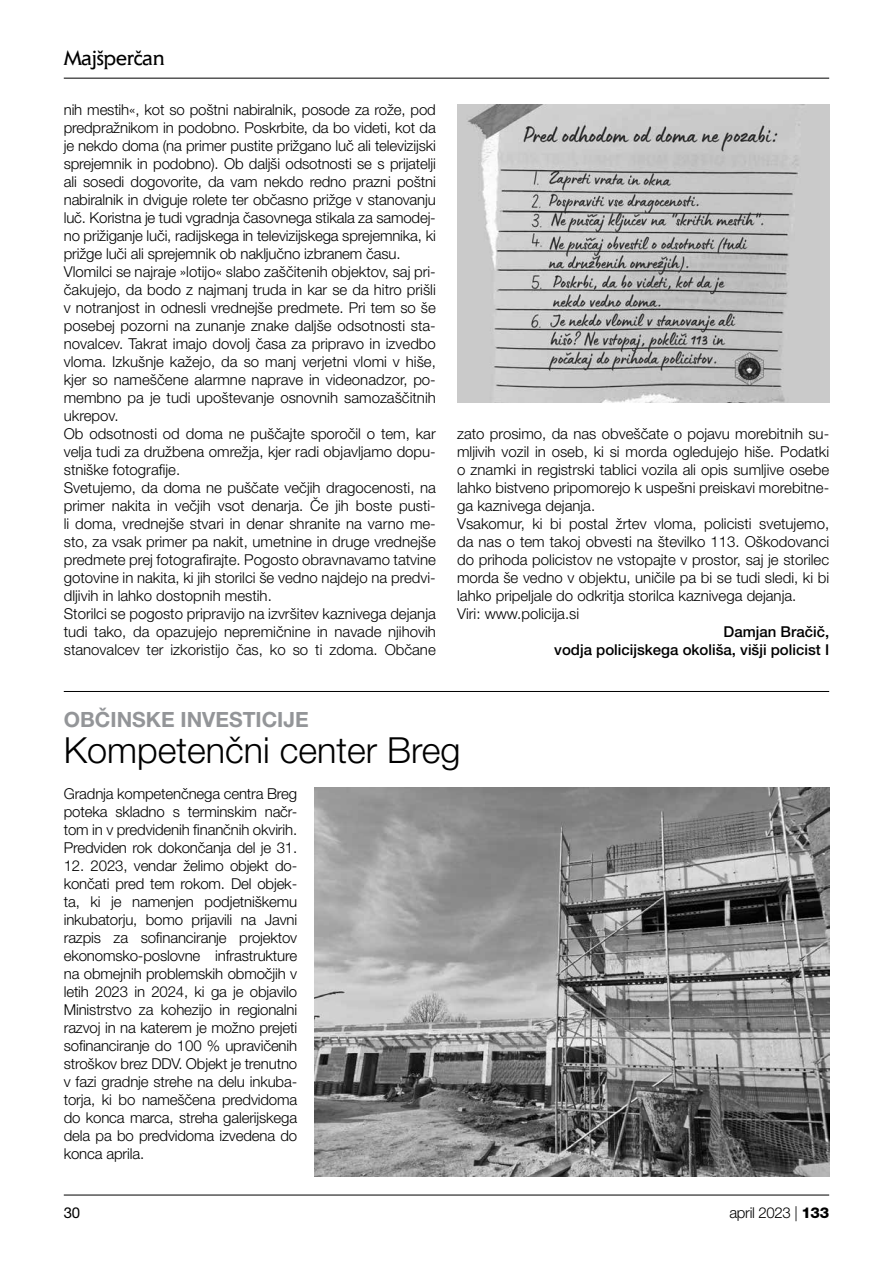
<style>
.page{position:relative;width:893px;height:1263px;background:#fff}
.page>*{position:absolute;margin:0;border:0;box-sizing:border-box;transform-origin:0 0}
.t1{font:300 36px "Helvetica Neue LT Pro";color:#000}
.t2{font:700 21px "Helvetica Neue LT Pro";color:#939598}
.t3{font:21px "Elan Itc TOT";letter-spacing:-.02em;color:#000}
.t4{font:300 15px/18px "Helvetica Neue LT Pro";color:#000}
.t5{font:500 15px/18px "Helvetica Neue LT Pro";color:#000;text-align:right}
.t6{font:300 15px "Helvetica Neue LT Pro";letter-spacing:-.02em;color:#000}
.t7{font:15px "Helvetica Neue LT Pro";color:#000}
.s1{font-weight:800}
</style>
<div class="page">
<hr style="left:64px;top:78px;width:765px;height:1px;background:#000">
<hr style="left:64px;top:1195px;width:765px;height:1px;background:#000">
<hr style="left:64px;top:691px;width:765px;height:1px;background:#000">
<img style="left:457px;top:105px;width:372px;height:298px">
<img style="left:314px;top:787px;width:515px;height:390px">
<h2 class="t3" style="left:64px;top:46px;width:103px">Majšperčan</h2>
<p class="t4" style="left:64px;top:100px;width:374px">nih mestih«, kot so poštni nabiralnik, posode za rože, pod predpražnikom in podobno. Poskrbite, da bo videti, kot da je nekdo doma (na primer pustite prižgano luč ali televizijski sprejemnik in podobno). Ob daljši odsotnosti se s prijatelji ali sosedi dogovorite, da vam nekdo redno prazni poštni nabiralnik in dviguje rolete ter občasno prižge v stanovanju luč. Koristna je tudi vgradnja časovnega stikala za samodej&shy;no prižiganje luči, radijskega in televizijskega sprejemnika, ki prižge luči ali sprejemnik ob naključno izbranem času.<br>Vlomilci se najraje »lotijo« slabo zaščitenih objektov, saj pri&shy;čakujejo, da bodo z najmanj truda in kar se da hitro prišli v notranjost in odnesli vrednejše predmete. Pri tem so še posebej pozorni na zunanje znake daljše odsotnosti sta&shy;novalcev. Takrat imajo dovolj časa za pripravo in izvedbo vloma. Izkušnje kažejo, da so manj verjetni vlomi v hiše, kjer so nameščene alarmne naprave in videonadzor, po&shy;membno pa je tudi upoštevanje osnovnih samozaščitnih ukrepov.<br>Ob odsotnosti od doma ne puščajte sporočil o tem, kar velja tudi za družbena omrežja, kjer radi objavljamo dopu&shy;stniške fotografije.<br>Svetujemo, da doma ne puščate večjih dragocenosti, na primer nakita in večjih vsot denarja. Če jih boste pusti&shy;li doma, vrednejše stvari in denar shranite na varno me&shy;sto, za vsak primer pa nakit, umetnine in druge vrednejše predmete prej fotografirajte. Pogosto obravnavamo tatvine gotovine in nakita, ki jih storilci še vedno najdejo na predvi&shy;dljivih in lahko dostopnih mestih.<br>Storilci se pogosto pripravijo na izvršitev kaznivega dejanja tudi tako, da opazujejo nepremičnine in navade njihovih stanovalcev ter izkoristijo čas, ko so ti zdoma. Občane</p>
<p class="t4" style="left:457px;top:424px;width:374px">zato prosimo, da nas obveščate o pojavu morebitnih su&shy;mljivih vozil in oseb, ki si morda ogledujejo hiše. Podatki o znamki in registrski tablici vozila ali opis sumljive osebe lahko bistveno pripomorejo k uspešni preiskavi morebitne&shy;ga kaznivega dejanja.<br>Vsakomur, ki bi postal žrtev vloma, policisti svetujemo, da nas o tem takoj obvesti na številko 113. Oškodovanci do prihoda policistov ne vstopajte v prostor, saj je storilec morda še vedno v objektu, uničile pa bi se tudi sledi, ki bi lahko pripeljale do odkritja storilca kaznivega dejanja.<br>Viri: www.policija.si</p>
<p class="t5" style="left:554px;top:622px;width:276px">Damjan Bračič,<br>vodja policijskega okoliša, višji policist I</p>
<h2 class="t2" style="left:64px;top:706px;width:246px">OBČINSKE INVESTICIJE</h2>
<h1 class="t1" style="left:64px;top:728px;width:398px">Kompetenčni center Breg</h1>
<p class="t4" style="left:64px;top:784px;width:235px;text-align:justify">Gradnja kompetenčnega centra Breg poteka skladno s terminskim načr&shy;tom in v predvidenih finančnih okvirih.<br>Predviden rok dokončanja del je 31.</p>
<p class="t4" style="left:64px;top:856px;width:235px;text-align:justify">12. 2023, vendar želimo objekt do&shy;končati pred tem rokom. Del objek&shy;ta, ki je namenjen podjetniškemu inkubatorju, bomo prijavili na Javni razpis za sofinanciranje projektov ekonomsko-poslovne infrastrukture na obmejnih problemskih območjih v letih 2023 in 2024, ki ga je objavilo Ministrstvo za kohezijo in regionalni razvoj in na katerem je možno prejeti sofinanciranje do 100 % upravičenih stroškov brez DDV. Objekt je trenutno v fazi gradnje strehe na delu inkuba&shy;torja, ki bo nameščena predvidoma do konca marca, streha galerijskega dela pa bo predvidoma izvedena do konca aprila.</p>
<p class="t7" style="left:64px;top:1204px;width:18px">30</p>
<p class="t6" style="left:729px;top:1204px;width:101px">april 2023 | <span class="s1">133</span></p>
</div>
